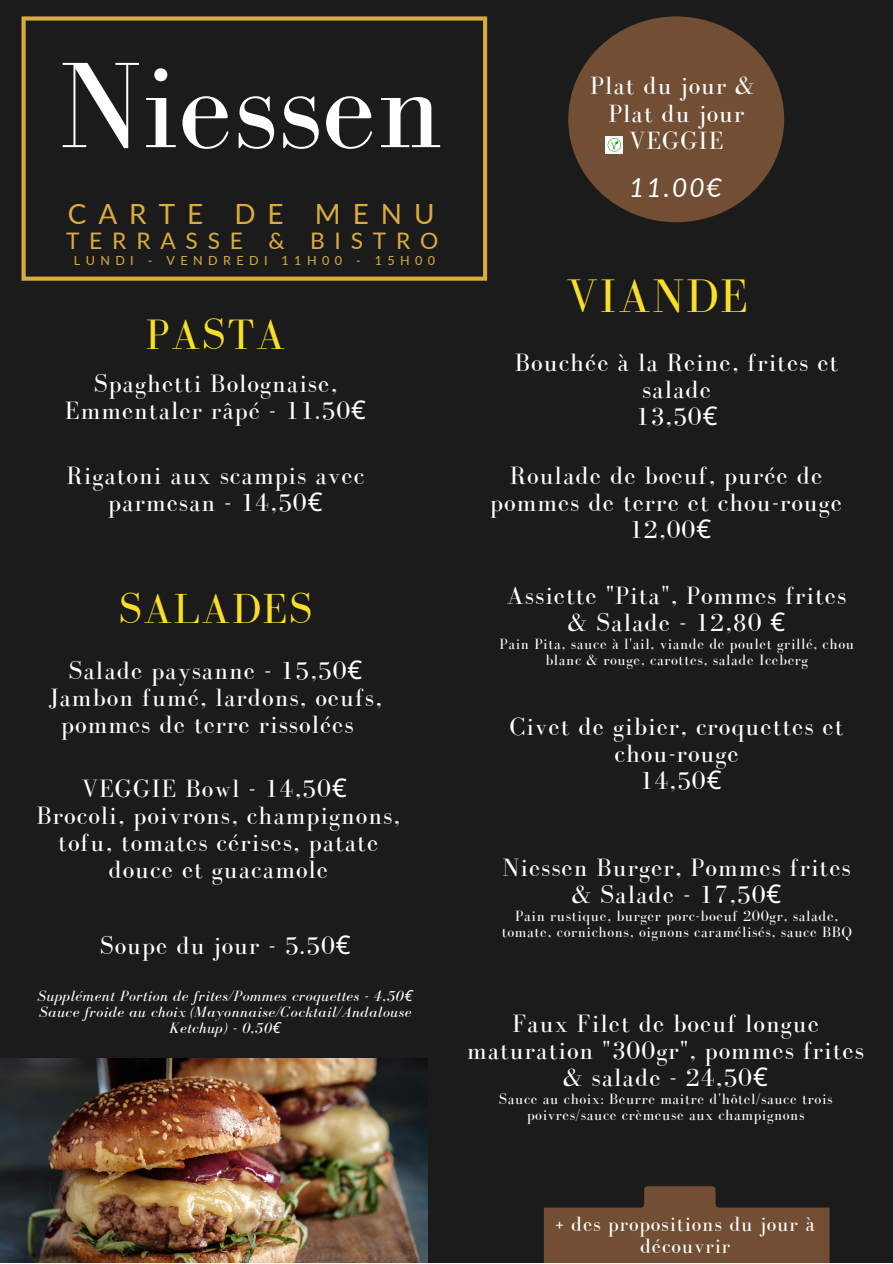
<style>
.page{position:relative;width:893px;height:1264px;background:#fff}
.page>*{position:absolute;margin:0;border:0;box-sizing:border-box;transform-origin:0 0}
.t1{font:125.25px "Bodoni FLF";color:#fff}
.t2{font:48.45px "Bodoni FLF";letter-spacing:.04em;color:#f9df28}
.t3{font:43.8px "Bodoni FLF";letter-spacing:.04em;color:#f9df28}
.t4{font:43.35px "Bodoni FLF";letter-spacing:.04em;color:#f9df28}
.t5{font:27.9px "Lato";letter-spacing:.43em;color:#daac40}
.t6{font:italic 26.1px "Lato";color:#fff}
.t7{font:25.8px/27px "Bodoni FLF";letter-spacing:.04em;color:#fff;text-align:center}
.t8{font:25.65px/27.8px "Bodoni FLF";letter-spacing:.04em;color:#fff;text-align:center}
.t9{font:22.8px "Lato";letter-spacing:.43em;color:#daac40}
.t10{font:21.3px/22.5px "Bodoni FLF";letter-spacing:.04em;color:#fff;text-align:center}
.t11{font:15.3px/15.8px "Bodoni FLF";letter-spacing:.04em;color:#fff;text-align:center}
.t12{font:italic 15.3px/15.8px "Bodoni FLF";letter-spacing:.04em;color:#fff;text-align:center}
.t13{font:12.6px "Lato";letter-spacing:.43em;color:#daac40}
.s1{font-family:"Noto Sans"}
</style>
<div class="page">
<div style="left:0;top:0;width:892px;height:1262px;background:#1b1b1b"></div>
<svg style="left:22px;top:16px;width:465px;height:265px"></svg>
<img style="left:0;top:1058px;width:428px;height:204px">
<div style="left:568px;top:16px;width:216px;height:206px;background:#724f34;border-radius:50%"></div>
<img style="left:605px;top:136px;width:17px;height:17px">
<svg style="left:544px;top:1186px;width:285px;height:76px"></svg>
<h1 class="t1" style="left:59px;top:38px;width:385px">Niessen</h1>
<p class="t5" style="left:68px;top:196px;width:368px">CARTE DE MENU</p>
<p class="t9" style="left:66px;top:226px;width:374px">TERRASSE &amp; BISTRO</p>
<p class="t13" style="left:74px;top:252px;width:363px">LUNDI - VENDREDI 11H00 - 15H00</p>
<h3 class="t3" style="left:146px;top:311px;width:141px">PASTA</h3>
<p class="t7" style="left:65px;top:370px;width:302px">Spaghetti Bolognaise,<br>Emmentaler râpé - 11.50<span class="s1">€</span></p>
<p class="t7" style="left:67px;top:461px;width:299px">Rigatoni aux scampis avec parmesan - 14,50<span class="s1">€</span></p>
<h3 class="t4" style="left:118px;top:585px;width:195px">SALADES</h3>
<p class="t7" style="left:68px;top:656px;width:295px">Salade paysanne - 15,50<span class="s1">€</span></p>
<p class="t7" style="left:49px;top:683px;width:334px">Jambon fumé, lardons, oeufs,</p>
<p class="t7" style="left:61px;top:710px;width:294px">pommes de terre rissolées</p>
<p class="t7" style="left:36px;top:775px;width:365px">VEGGIE Bowl - 14,50<span class="s1">€<br></span>Brocoli, poivrons, champignons, tofu, tomates cérises, patate douce et guacamole</p>
<p class="t7" style="left:100px;top:932px;width:252px">Soupe du jour - 5.50<span class="s1">€</span></p>
<p class="t12" style="left:38px;top:988px;width:376px">Supplément Portion de frites/Pommes croquettes - 4,50<span class="s1">€<br></span>Sauce froide au choix (Mayonnaise/Cocktail/Andalouse<br>Ketchup) - 0,50<span class="s1">€</span></p>
<p class="t8" style="left:590px;top:71px;width:166px">Plat du jour &amp;<br>Plat du jour<br>VEGGIE</p>
<p class="t6" style="left:629px;top:171px;width:94px">11.00€</p>
<h2 class="t2" style="left:566px;top:270px;width:183px">VIANDE</h2>
<p class="t7" style="left:514px;top:349px;width:325px">Bouchée à la Reine, frites et salade<br>13,50<span class="s1">€</span></p>
<p class="t7" style="left:490px;top:461px;width:353px">Roulade de boeuf, purée de pommes de terre et chou-rouge<br>12,00<span class="s1">€</span></p>
<p class="t7" style="left:507px;top:581px;width:341px">Assiette "Pita", Pommes frites &amp; Salade - 12,80 <span class="s1">€</span></p>
<p class="t11" style="left:499px;top:635px;width:356px">Pain Pita, sauce à l'ail, viande de poulet grillé, chou blanc &amp; rouge, carottes, salade Iceberg</p>
<p class="t7" style="left:509px;top:713px;width:335px">Civet de gibier, croquettes et chou-rouge<br>14,50<span class="s1">€</span></p>
<p class="t7" style="left:502px;top:854px;width:350px">Niessen Burger, Pommes frites &amp; Salade - 17,50<span class="s1">€</span></p>
<p class="t11" style="left:501px;top:908px;width:352px">Pain rustique, burger porc-boeuf 200gr, salade, tomate, cornichons, oignons caramélisés, sauce BBQ</p>
<p class="t7" style="left:467px;top:1010px;width:398px">Faux Filet de boeuf longue maturation "300gr", pommes frites &amp; salade - 24,50<span class="s1">€</span></p>
<p class="t11" style="left:499px;top:1091px;width:335px">Sauce au choix: Beurre maitre d'hôtel/sauce trois poivres/sauce crèmeuse aux champignons</p>
<p class="t10" style="left:555px;top:1212px;width:261px">+ des propositions du jour à découvrir</p>
</div>
